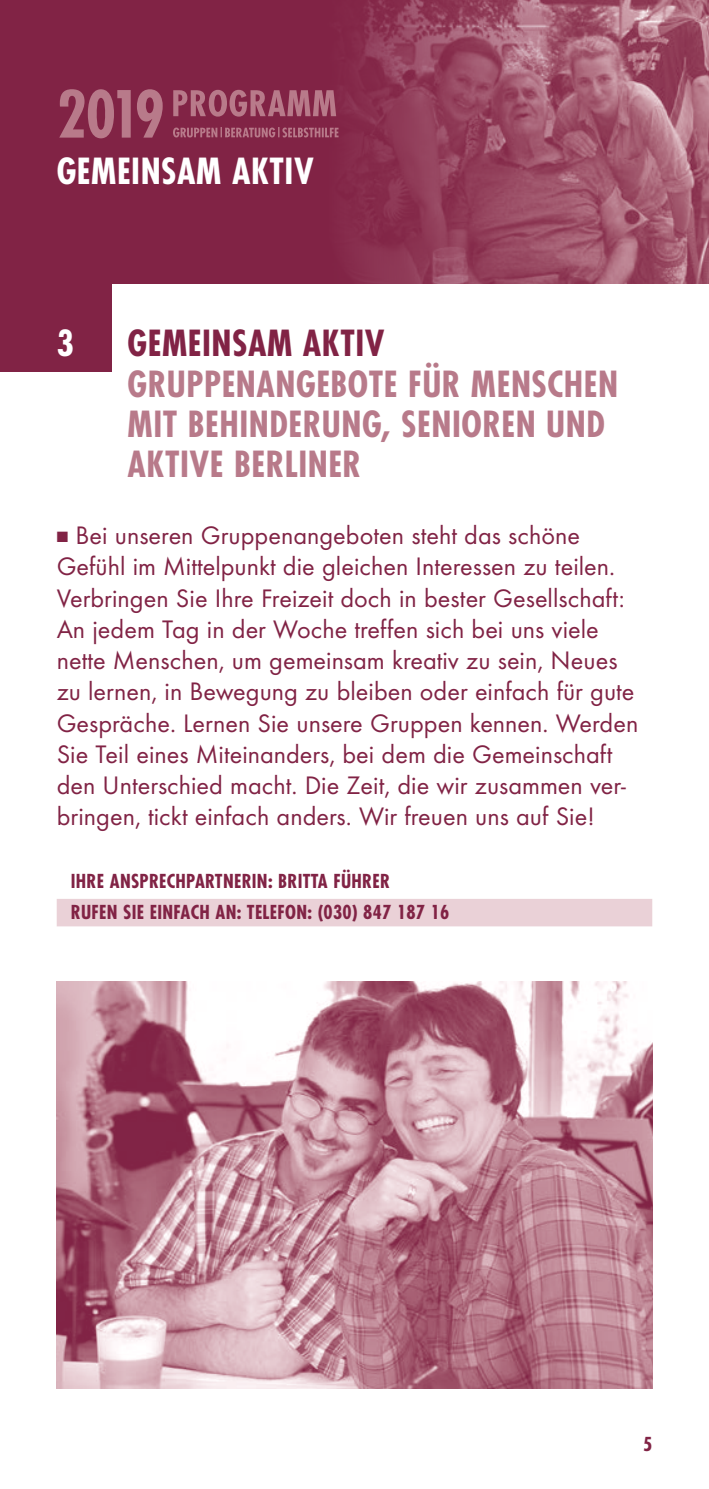
<style>
.page{position:relative;width:709px;height:1489px;background:#fff}
.page>*{position:absolute;margin:0;border:0;box-sizing:border-box;transform-origin:0 0}
.t1{font:700 condensed 63px "Futura";color:#b87a8a}
.t2{font:700 condensed 35px/40px "Futura";letter-spacing:.015em;color:#b87a8a}
.t3{font:700 condensed 35px/46.2px "Futura";letter-spacing:.015em;color:#fff}
.t4{font:700 condensed 35px "Futura";letter-spacing:.015em;color:#812345}
.t5{font:26.25px/31.2px "Futura T";color:#812345}
.t6{font:700 condensed 18.75px/31.2px "Futura";letter-spacing:.015em;color:#812345}
</style>
<div class="page">
<div style="left:0;top:280px;width:112px;height:91px;background:#812345"></div>
<div style="left:57px;top:898px;width:595px;height:28px;background:#ead1d7"></div>
<div style="left:0;top:0;width:709px;height:283px;background:#812345"></div>
<img style="left:57px;top:981px;width:595px;height:407px">
<img style="left:305px;top:0;width:404px;height:283px">
<svg style="left:173px;top:89px;width:163px;height:28px"></svg>
<svg style="left:173px;top:127px;width:165px;height:10px"></svg>
<h1 class="t1" style="left:57px;top:74px;width:110px">2019</h1>
<h2 class="t3" style="left:57px;top:101px;width:258px">32<br>GEMEINSAM AKTIV</h2>
<h2 class="t3" style="left:57px;top:320px;width:19px">3</h2>
<h2 class="t4" style="left:128px;top:321px;width:258px">GEMEINSAM AKTIV</h2>
<h2 class="t2" style="left:128px;top:363px;width:492px">GRUPPENANGEBOTE FÜR MENSCHEN<br>MIT BEHINDERUNG, SENIOREN UND<br>AKTIVE BERLINER</h2>
<p class="t5" style="left:57px;top:519px;width:583px">■ Bei unseren Gruppenangeboten steht das schöne Gefühl im Mittelpunkt die gleichen Interessen zu teilen.<br>Verbringen Sie Ihre Freizeit doch in bester Gesellschaft:<br>An jedem Tag in der Woche treffen sich bei uns viele nette Menschen, um gemeinsam kreativ zu sein, Neues zu lernen, in Bewegung zu bleiben oder einfach für gute Gespräche. Lernen Sie unsere Gruppen kennen. Werden Sie Teil eines Miteinanders, bei dem die Gemeinschaft den Unterschied macht. Die Zeit, die wir zusammen ver&shy;bringen, tickt einfach anders. Wir freuen uns auf Sie!</p>
<p class="t6" style="left:71px;top:865px;width:380px">IHRE ANSPRECHPARTNERIN: BRITTA FÜHRER<br>RUFEN SIE EINFACH AN: TELEFON: (030) 847 187 16</p>
<p class="t6" style="left:643px;top:1427px;width:11px">5</p>
</div>
